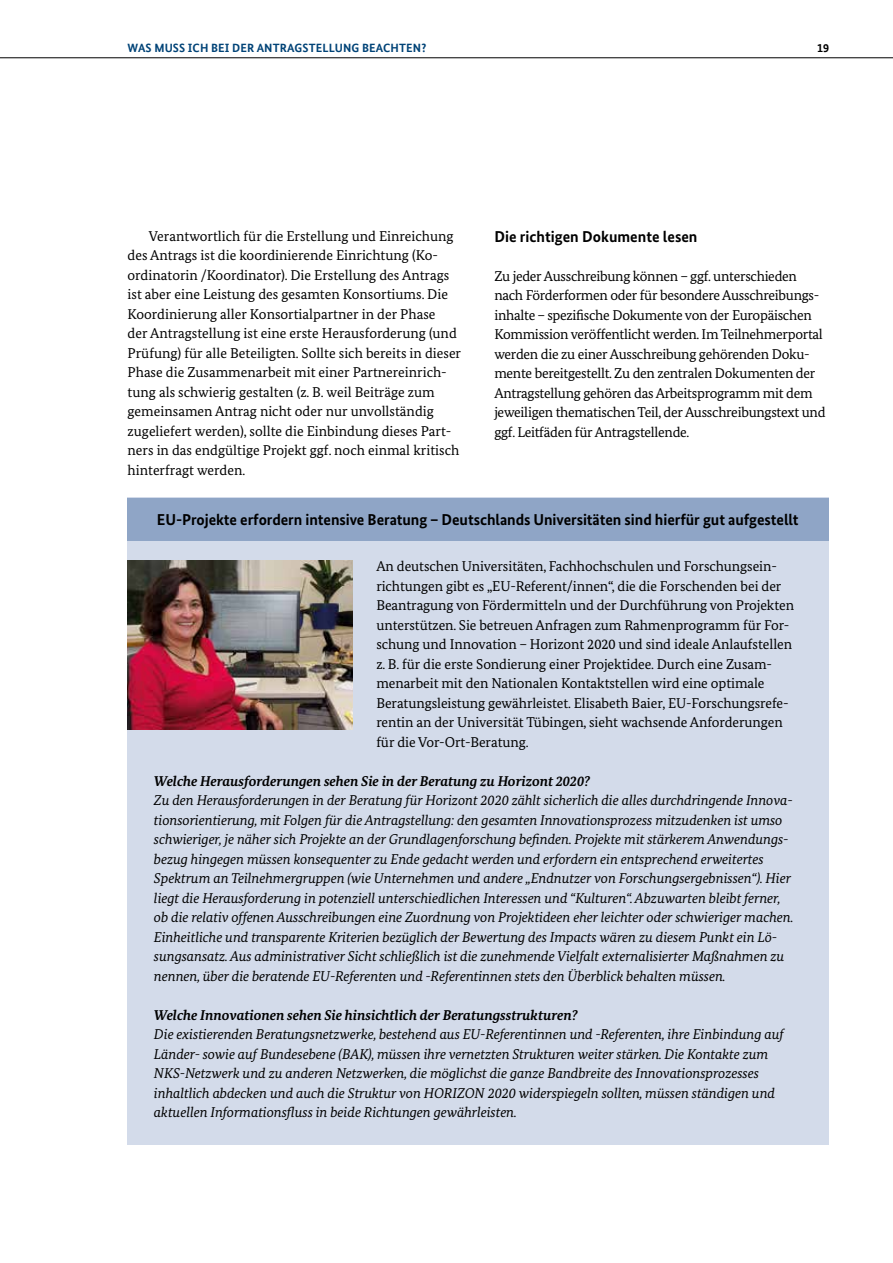
<style>
.page{position:relative;width:893px;height:1263px;background:#fff}
.page>*{position:absolute;margin:0;border:0;box-sizing:border-box;transform-origin:0 0}
.t1{font:700 15.75px "Bundes Sans";letter-spacing:-.005em;color:#000}
.t2{font:14.25px/19.5px "Bundes Serif";letter-spacing:-.005em;color:#000}
.t3{font:italic 14.25px/19.5px "Bundes Serif";letter-spacing:-.005em;color:#000}
.t4{font:700 12px "Bundes Sans Office";letter-spacing:.01em;color:#004377}
.t5{font:700 12px "Bundes Sans Office";color:#000}
.s1{font-weight:700}
</style>
<div class="page">
<hr style="left:0;top:57px;width:893px;height:1px;background:#000">
<div style="left:128px;top:497px;width:701px;height:647px;background:#d3dbea"></div>
<div style="left:128px;top:499px;width:701px;height:42px;background:#8fa5c6"></div>
<img style="left:128px;top:560px;width:225px;height:169px">
<p class="t4" style="left:128px;top:41px;width:300px">WAS MUSS ICH BEI DER ANTRAGSTELLUNG BEACHTEN?</p>
<p class="t5" style="left:817px;top:41px;width:13px">19</p>
<p class="t2" style="left:128px;top:226px;width:335px;text-indent:21px">Verantwortlich für die Erstellung und Einreichung des Antrags ist die koordinierende Einrichtung (Ko&shy;ordinatorin /Koordinator). Die Erstellung des Antrags ist aber eine Leistung des gesamten Konsortiums. Die Koordinierung aller Konsortialpartner in der Phase<br>der Antragstellung ist eine erste Herausforderung (und Prüfung) für alle Beteiligten. Sollte sich bereits in dieser Phase die Zusammenarbeit mit einer Partnereinrich&shy;tung als schwierig gestalten (z. B. weil Beiträge zum gemeinsamen Antrag nicht oder nur unvollständig zugeliefert werden), sollte die Einbindung dieses Part&shy;ners in das endgültige Projekt ggf. noch einmal kritisch hinterfragt werden.</p>
<h4 class="t1" style="left:494px;top:227px;width:205px">Die richtigen Dokumente lesen</h4>
<p class="t2" style="left:494px;top:266px;width:333px">Zu jeder Ausschreibung können – ggf. unterschieden nach Förderformen oder für besondere Ausschreibungs&shy;inhalte – spezifische Dokumente von der Europäischen Kommission veröffentlicht werden. Im Teilnehmerportal werden die zu einer Ausschreibung gehörenden Doku&shy;mente bereitgestellt. Zu den zentralen Dokumenten der Antragstellung gehören das Arbeitsprogramm mit dem jeweiligen thematischen Teil, der Ausschreibungstext und ggf. Leitfäden für Antragstellende.</p>
<h4 class="t1" style="left:157px;top:510px;width:643px">EU-Projekte erfordern intensive Beratung – Deutschlands Universitäten sind hierfür gut aufgestellt</h4>
<p class="t2" style="left:376px;top:556px;width:419px">An deutschen Universitäten, Fachhochschulen und Forschungsein&shy;richtungen gibt es „EU-Referent/innen“, die die Forschenden bei der Beantragung von Fördermitteln und der Durchführung von Projekten unterstützen. Sie betreuen Anfragen zum Rahmenprogramm für For&shy;schung und Innovation – Horizont 2020 und sind ideale Anlaufstellen z. B. für die erste Sondierung einer Projektidee. Durch eine Zusam&shy;menarbeit mit den Nationalen Kontaktstellen wird eine optimale Beratungsleistung gewährleistet. Elisabeth Baier, EU-Forschungsrefe&shy;rentin an der Universität Tübingen, sieht wachsende Anforderungen für die Vor-Ort-Beratung.</p>
<p class="t3" style="left:154px;top:771px;width:641px"><span class="s1">Welche Herausforderungen sehen Sie in der Beratung zu Horizont 2020?<br></span>Zu den Herausforderungen in der Beratung für Horizont 2020 zählt sicherlich die alles durchdringende Innova&shy;tionsorientierung, mit Folgen für die Antragstellung: den gesamten Innovationsprozess mitzudenken ist umso schwieriger, je näher sich Projekte an der Grundlagenforschung befinden. Projekte mit stärkerem Anwendungs&shy;bezug hingegen müssen konsequenter zu Ende gedacht werden und erfordern ein entsprechend erweitertes Spektrum an Teilnehmergruppen (wie Unternehmen und andere „Endnutzer von Forschungsergebnissen“). Hier liegt die Herausforderung in potenziell unterschiedlichen Interessen und “Kulturen“. Abzuwarten bleibt ferner, ob die relativ offenen Ausschreibungen eine Zuordnung von Projektideen eher leichter oder schwieriger machen.<br>Einheitliche und transparente Kriterien bezüglich der Bewertung des Impacts wären zu diesem Punkt ein Lö&shy;sungsansatz. Aus administrativer Sicht schließlich ist die zunehmende Vielfalt externalisierter Maßnahmen zu nennen, über die beratende EU-Referenten und -Referentinnen stets den Überblick behalten müssen.</p>
<p class="t3" style="left:154px;top:1005px;width:631px"><span class="s1">Welche Innovationen sehen Sie hinsichtlich der Beratungsstrukturen?<br></span>Die existierenden Beratungsnetzwerke, bestehend aus EU-Referentinnen und -Referenten, ihre Einbindung auf Länder- sowie auf Bundesebene (BAK), müssen ihre vernetzten Strukturen weiter stärken. Die Kontakte zum NKS-Netzwerk und zu anderen Netzwerken, die möglichst die ganze Bandbreite des Innovationsprozesses inhaltlich abdecken und auch die Struktur von HORIZON 2020 widerspiegeln sollten, müssen ständigen und aktuellen Informationsfluss in beide Richtungen gewährleisten.</p>
</div>
